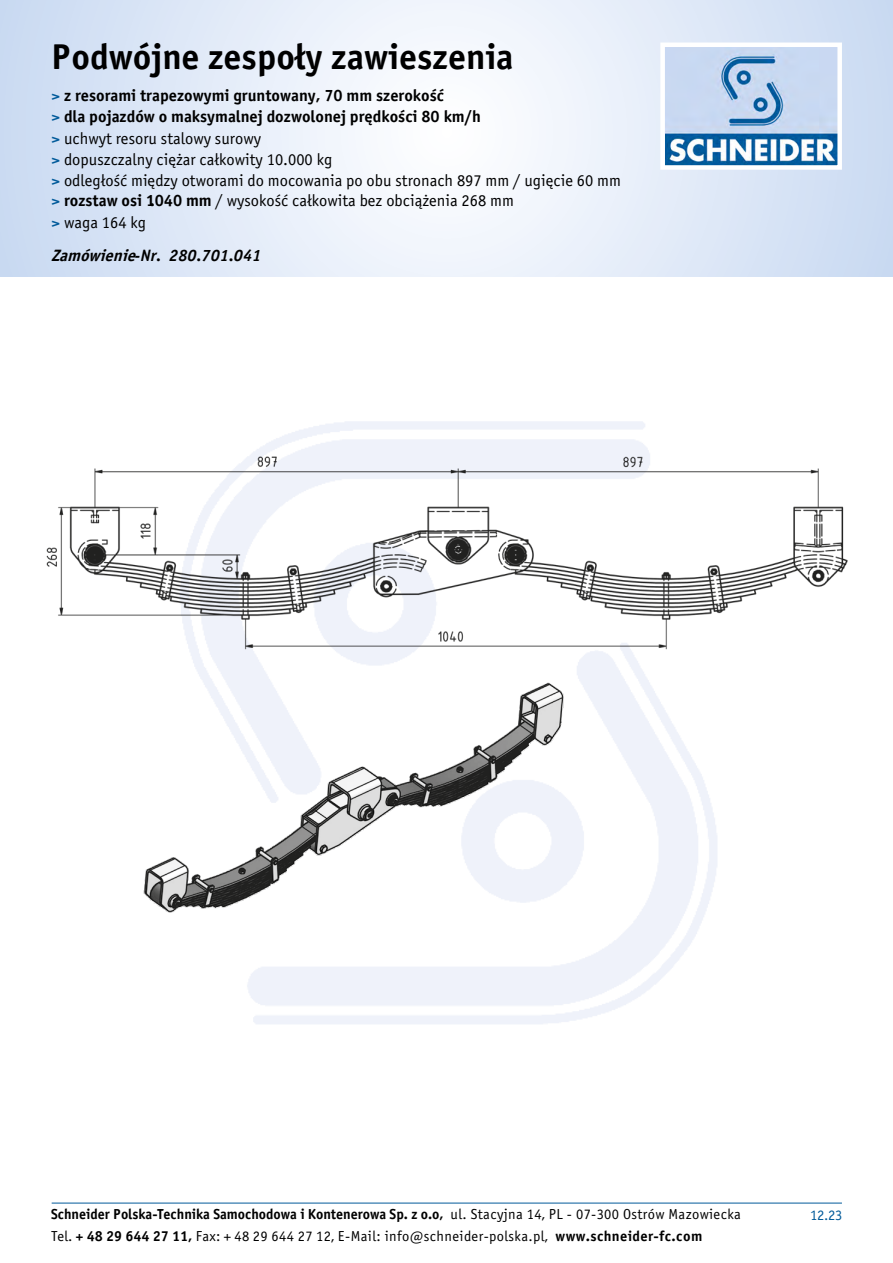
<style>
.page{position:relative;width:893px;height:1263px;background:#fff}
.page>*{position:absolute;margin:0;border:0;box-sizing:border-box;transform-origin:0 0}
.t1{font:36px "Officina Sans Bold ITC";color:#000}
.t2{font:16.5px/21px "Officina Sans Book ITC";color:#000}
.t3{font:16.5px/21px "Officina Sans Bold ITC";color:#000}
.t4{font:italic 16.5px "Officina Sans Bold ITC";color:#000}
.t5{font:14.55px "Officina Sans Bold ITC";color:#000}
.t6{font:14.55px "Officina Sans Book ITC";letter-spacing:.025em;color:#000}
.t7{font:14.55px "Officina Sans Book ITC";color:#005a9a}
.s1{color:#005a9a}
.s2{font-family:"Officina Sans Bold ITC";color:#005a9a}
.s3{font-family:"Officina Sans Bold ITC"}
.s4{font-style:inherit}
.s5{font-family:"Officina Sans Book ITC"}
</style>
<div class="page">
<svg style="left:0;top:0;width:893px;height:276px"></svg>
<img style="left:665px;top:48px;width:172px;height:117px">
<div style="left:660px;top:43px;width:182px;height:127px;border:4px solid #fff"></div>
<img style="left:46px;top:449px;width:802px;height:463px">
<hr style="left:52px;top:1203px;width:790px;height:1px;background:#005a9a">
<h1 class="t1" style="left:51px;top:34px;width:464px">Podwójne zespoły zawieszenia</h1>
<p class="t3" style="left:51px;top:85px;width:431px"><span class="s1">&gt;</span> z resorami trapezowymi gruntowany, 70 mm szerokość<br><span class="s1">&gt;</span> dla pojazdów o maksymalnej dozwolonej prędkości 80 km/h</p>
<p class="t2" style="left:51px;top:128px;width:571px"><span class="s2">&gt;</span> uchwyt resoru stalowy surowy<br><span class="s2">&gt;</span> dopuszczalny ciężar całkowity 10.000 kg<br><span class="s2">&gt;</span> odległość między otworami do mocowania po obu stronach 897 mm / ugięcie 60 mm <span class="s2">&gt;</span> <span class="s3">rozstaw osi 1.040 mm</span> / wysokość całkowita bez obciążenia 268 mm<br><span class="s2">&gt;</span> waga 164 kg</p>
<p class="t4" style="left:51px;top:245px;width:212px"><span class="s4">Zamówienie</span>-Nr. 280.701.041</p>
<p class="t5" style="left:51px;top:1205px;width:691px">Schneider Polska-Technika Samochodowa i Kontenerowa Sp. z o.o, <span class="s5">ul. Stacyjna 14, PL - 07-300 Ostrów Mazowiecka</span></p>
<p class="t7" style="left:810px;top:1207px;width:34px">12.23</p>
<p class="t6" style="left:51px;top:1227px;width:653px">Tel. <span class="s3">+ 48 29 644 27 11,</span> Fax: + 48 29 644 27 12, E-Mail: info@schneider-polska.pl, <span class="s3">www.schneider-fc.com</span></p>
</div>
